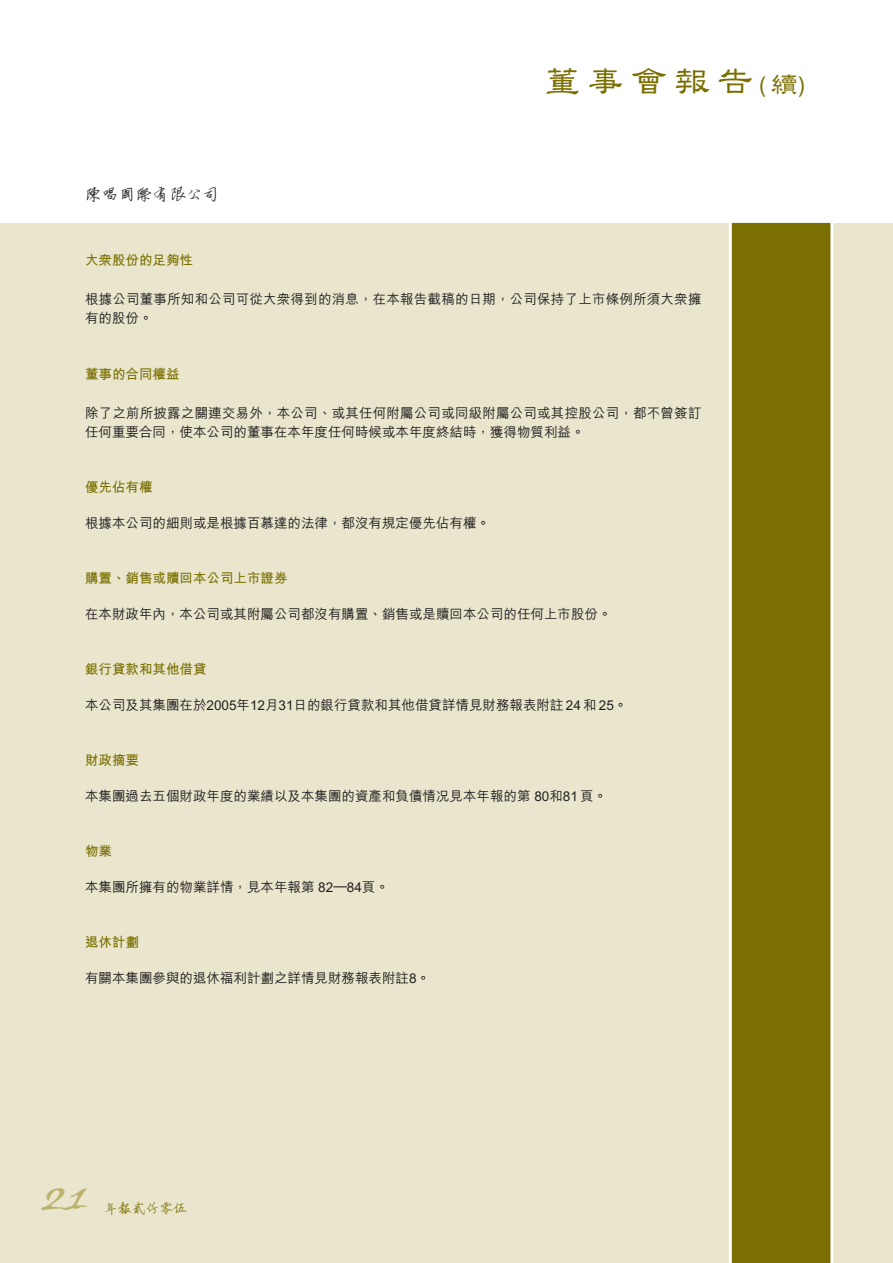
<style>
.page{position:relative;width:893px;height:1263px;background:#fff}
.page>*{position:absolute;margin:0;border:0;box-sizing:border-box;transform-origin:0 0}
.t1{font:45px "Banshee";color:#bbb270}
.t2{font:36px "DF Li Shu Md HK BF";letter-spacing:.2em;color:#7a6f00}
.t3{font:16.5px "FZYBXSFW GB1 0";letter-spacing:.025em;color:#231f20}
.t4{font:13.5px/19.5px "M Hei Medium HKSCS";color:#231f20}
.t5{font:13.5px "M Hei Bold HKSCS";color:#7a6f00}
.t6{font:13.5px "FZYBXSFW GB1 0";letter-spacing:.025em;color:#7a6f00}
.s1{font-size:27px}
</style>
<div class="page">
<div style="left:0;top:223px;width:893px;height:1040px;background:#e9e6cd"></div>
<div style="left:729px;top:222px;width:104px;height:1041px;background:#7a6f00"></div>
<p class="t3" style="left:85px;top:186px;width:136px">陈唱国际有限公司</p>
<h2 class="t2" style="left:544px;top:63px;width:265px">董事會報告<span class="s1">(續)</span></h2>
<p class="t5" style="left:85px;top:250px;width:109px">大衆股份的足夠性</p>
<p class="t4" style="left:85px;top:288px;width:618px">根據公司董事所知和公司可從大衆得到的消息，在本報告截稿的日期，公司保持了上市條例所須大衆擁有的股份。</p>
<p class="t5" style="left:85px;top:364px;width:96px">董事的合同權益</p>
<p class="t4" style="left:85px;top:402px;width:618px">除了之前所披露之關連交易外，本公司、或其任何附屬公司或同級附屬公司或其控股公司，都不曾簽訂任何重要合同，使本公司的董事在本年度任何時候或本年度終結時，獲得物質利益。</p>
<p class="t5" style="left:85px;top:477px;width:69px">優先佔有權</p>
<p class="t4" style="left:85px;top:512px;width:406px">根據本公司的細則或是根據百慕達的法律，都沒有規定優先佔有權。</p>
<p class="t5" style="left:85px;top:568px;width:204px">購置、銷售或贖回本公司上市證券</p>
<p class="t4" style="left:85px;top:603px;width:528px">在本財政年內，本公司或其附屬公司都沒有購置、銷售或是贖回本公司的任何上市股份。</p>
<p class="t5" style="left:85px;top:659px;width:123px">銀行貸款和其他借貸</p>
<p class="t4" style="left:85px;top:694px;width:544px">本公司及其集團在於2005年12月31日的銀行貸款和其他借貸詳情見財務報表附註 24 和 25。</p>
<p class="t5" style="left:85px;top:750px;width:55px">財政摘要</p>
<p class="t4" style="left:85px;top:785px;width:524px">本集團過去五個財政年度的業績以及本集團的資產和負債情况見本年報的第 80和81 頁。</p>
<p class="t5" style="left:85px;top:841px;width:28px">物業</p>
<p class="t4" style="left:85px;top:876px;width:305px">本集團所擁有的物業詳情，見本年報第 82–84頁。</p>
<p class="t5" style="left:85px;top:932px;width:55px">退休計劃</p>
<p class="t4" style="left:85px;top:967px;width:347px">有關本集團參與的退休福利計劃之詳情見財務報表附註8。</p>
<h1 class="t1" style="left:43px;top:1167px;width:47px">21</h1>
<p class="t6" style="left:104px;top:1201px;width:84px">年报贰仟零伍</p>
</div>
